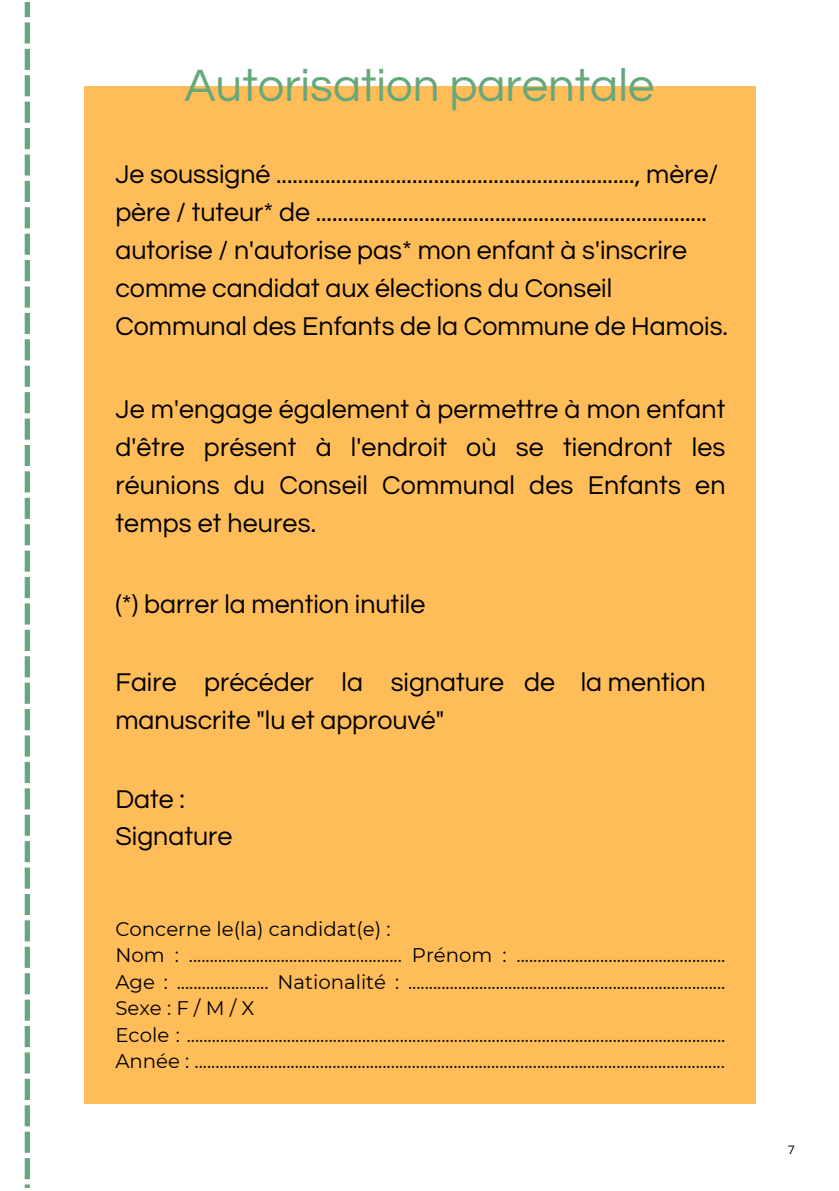
<style>
.page{position:relative;width:839px;height:1191px;background:#fff}
.page>*{position:absolute;margin:0;border:0;box-sizing:border-box;transform-origin:0 0}
.t1{font:47.2px "Questrial";color:#66a87b}
.t2{font:26.8px/38px "Questrial";color:#000}
.t3{font:19.8px/26.4px "Montserrat";color:#000;text-align:justify}
.t4{font:12.6px "Questrial";color:#000}
</style>
<div class="page">
<div style="left:84px;top:86px;width:671px;height:1018px;background:#ffbd59"></div>
<div style="left:25px;top:0;width:5px;height:17px;background:#66a87b"></div>
<div style="left:25px;top:22px;width:5px;height:22px;background:#66a87b"></div>
<div style="left:25px;top:49px;width:5px;height:21px;background:#66a87b"></div>
<div style="left:25px;top:75px;width:5px;height:21px;background:#66a87b"></div>
<div style="left:25px;top:102px;width:5px;height:21px;background:#66a87b"></div>
<div style="left:25px;top:128px;width:5px;height:21px;background:#66a87b"></div>
<div style="left:25px;top:154px;width:5px;height:22px;background:#66a87b"></div>
<div style="left:25px;top:181px;width:5px;height:21px;background:#66a87b"></div>
<div style="left:25px;top:207px;width:5px;height:21px;background:#66a87b"></div>
<div style="left:25px;top:234px;width:5px;height:21px;background:#66a87b"></div>
<div style="left:25px;top:260px;width:5px;height:21px;background:#66a87b"></div>
<div style="left:25px;top:286px;width:5px;height:22px;background:#66a87b"></div>
<div style="left:25px;top:313px;width:5px;height:21px;background:#66a87b"></div>
<div style="left:25px;top:339px;width:5px;height:21px;background:#66a87b"></div>
<div style="left:25px;top:366px;width:5px;height:21px;background:#66a87b"></div>
<div style="left:25px;top:392px;width:5px;height:21px;background:#66a87b"></div>
<div style="left:25px;top:419px;width:5px;height:21px;background:#66a87b"></div>
<div style="left:25px;top:445px;width:5px;height:21px;background:#66a87b"></div>
<div style="left:25px;top:471px;width:5px;height:21px;background:#66a87b"></div>
<div style="left:25px;top:498px;width:5px;height:21px;background:#66a87b"></div>
<div style="left:25px;top:524px;width:5px;height:21px;background:#66a87b"></div>
<div style="left:25px;top:551px;width:5px;height:21px;background:#66a87b"></div>
<div style="left:25px;top:577px;width:5px;height:21px;background:#66a87b"></div>
<div style="left:25px;top:603px;width:5px;height:22px;background:#66a87b"></div>
<div style="left:25px;top:630px;width:5px;height:21px;background:#66a87b"></div>
<div style="left:25px;top:656px;width:5px;height:21px;background:#66a87b"></div>
<div style="left:25px;top:683px;width:5px;height:21px;background:#66a87b"></div>
<div style="left:25px;top:709px;width:5px;height:21px;background:#66a87b"></div>
<div style="left:25px;top:735px;width:5px;height:22px;background:#66a87b"></div>
<div style="left:25px;top:762px;width:5px;height:21px;background:#66a87b"></div>
<div style="left:25px;top:788px;width:5px;height:21px;background:#66a87b"></div>
<div style="left:25px;top:815px;width:5px;height:21px;background:#66a87b"></div>
<div style="left:25px;top:841px;width:5px;height:21px;background:#66a87b"></div>
<div style="left:25px;top:868px;width:5px;height:21px;background:#66a87b"></div>
<div style="left:25px;top:894px;width:5px;height:21px;background:#66a87b"></div>
<div style="left:25px;top:920px;width:5px;height:21px;background:#66a87b"></div>
<div style="left:25px;top:947px;width:5px;height:21px;background:#66a87b"></div>
<div style="left:25px;top:973px;width:5px;height:21px;background:#66a87b"></div>
<div style="left:25px;top:1000px;width:5px;height:21px;background:#66a87b"></div>
<div style="left:25px;top:1026px;width:5px;height:21px;background:#66a87b"></div>
<div style="left:25px;top:1052px;width:5px;height:22px;background:#66a87b"></div>
<div style="left:25px;top:1079px;width:5px;height:21px;background:#66a87b"></div>
<div style="left:25px;top:1105px;width:5px;height:21px;background:#66a87b"></div>
<div style="left:25px;top:1132px;width:5px;height:21px;background:#66a87b"></div>
<div style="left:25px;top:1158px;width:5px;height:21px;background:#66a87b"></div>
<svg style="left:25px;top:1184px;width:5px;height:4px"></svg>
<p class="t1" style="left:184px;top:62px;width:471px">Autorisation parentale</p>
<p class="t2" style="left:115px;top:156px;width:614px">Je soussigné .................................................................., mère/ père / tuteur* de ........................................................................ autorise / n'autorise pas* mon enfant à s'inscrire comme candidat aux élections du Conseil Communal des Enfants de la Commune de Hamois.</p>
<p class="t2" style="left:115px;top:390px;width:611px;text-align:justify">Je m'engage également à permettre à mon enfant d'être présent à l'endroit où se tiendront les réunions du Conseil Communal des Enfants en temps et heures.</p>
<p class="t2" style="left:115px;top:586px;width:311px">(*) barrer la mention inutile</p>
<p class="t2" style="left:115px;top:664px;width:390px">Faire précéder la signature manuscrite "lu et approuvé"</p>
<p class="t2" style="left:524px;top:664px;width:32px">de</p>
<p class="t2" style="left:115px;top:781px;width:71px">Date :</p>
<p class="t2" style="left:115px;top:818px;width:118px">Signature</p>
<p class="t2" style="left:580px;top:664px;width:126px">la mention</p>
<p class="t3" style="left:115px;top:916px;width:277px">Concerne le(la) candidat(e) :</p>
<p class="t3" style="left:115px;top:942px;width:611px">Nom : ................................................... Prénom : ..................................................<br>Age : ...................... Nationalité : ............................................................................<br>Sexe:F/M/X</p>
<p class="t3" style="left:115px;top:1021px;width:611px">Ecole : .................................................................................................................................<br>Année : ...............................................................................................................................</p>
<p class="t4" style="left:787px;top:1143px;width:8px">7</p>
</div>
